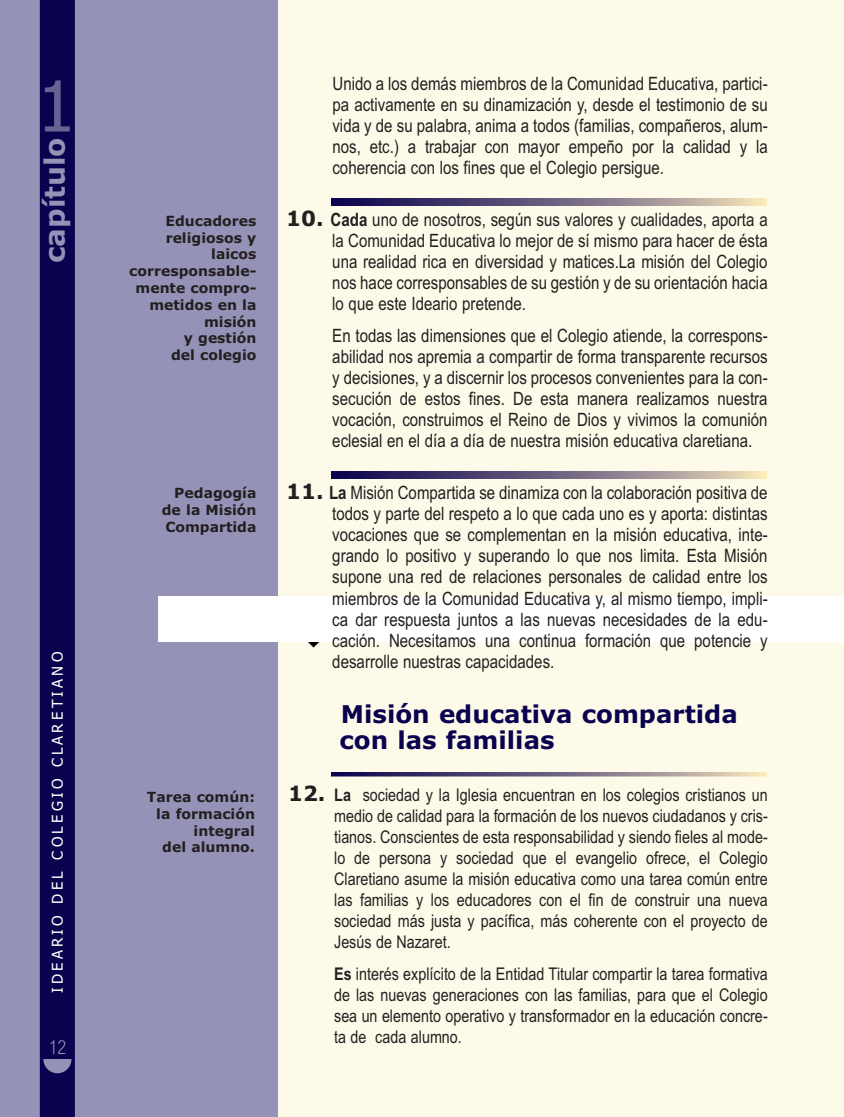
<style>
.page{position:relative;width:844px;height:1117px;background:#fff}
.page>*{position:absolute;margin:0;border:0;box-sizing:border-box;transform-origin:0 0}
.t1{font:70px "Tahoma";color:#666292}
.t2{font:700 28px "Verdana";color:#9592b7}
.t3{font:700 24.5px/26.2px "Verdana";color:#0a024e}
.t4{font:300 condensed 19.25px "Arial";color:#9592b7}
.t5{font:18.38px/21px "Arial Narrow";color:#231f20;text-align:justify}
.t6{font:17.5px/21px "Arial Narrow";color:#231f20;text-align:justify}
.t7{font:14.88px "Tahoma";letter-spacing:.22em;color:#fff}
.t8{font:700 14px/16.8px "Verdana";color:#231f20;text-align:right}
.s1{font-family:"Verdana";font-weight:700;font-size:21px}
.s2{font-weight:700}
</style>
<div class="page">
<div style="left:0;top:0;width:843px;height:1116px;background:#9592b7"></div>
<div style="left:40px;top:0;width:35px;height:1116px;background:#0a024e"></div>
<div style="left:43px;top:1044px;width:28px;height:28px;background:#9592b7;border-radius:50%"></div>
<div style="left:42px;top:1044px;width:31px;height:14px;background:#0a024e"></div>
<div style="left:278px;top:0;width:565px;height:1116px;background:#fefae9"></div>
<div style="left:158px;top:596px;width:685px;height:45px;background:#fff"></div>
<svg style="left:331px;top:772px;width:436px;height:5px;background:#80758b"></svg>
<svg style="left:331px;top:471px;width:436px;height:7px;background:#726781"></svg>
<svg style="left:331px;top:198px;width:436px;height:7px;background:#726781"></svg>
<svg style="left:306px;top:641px;width:20px;height:1px"></svg>
<h1 class="t1" style="left:37px;top:66px;width:40px">1</h1>
<h2 class="t2" style="left:39px;top:263px;width:127px;rotate:-90deg">capítulo</h2>
<p class="t7" style="left:49px;top:992px;width:342px;rotate:-90deg">IDEARIO DEL COLEGIO CLARETIANO</p>
<p class="t4" style="left:49px;top:1035px;width:19px">12</p>
<p class="t8" style="left:129px;top:212px;width:129px">Educadores religiosos y laicos corresponsable&shy;mente compro&shy;metidos en la misión<br>y gestión<br>del colegio</p>
<p class="t8" style="left:162px;top:484px;width:96px;text-align:justify;text-indent:12px">Pedagogía de la Misión Compartida</p>
<p class="t5" style="left:332px;top:73px;width:437px">Unido a los demás miembros de la Comunidad Educativa, partici&shy;pa activamente en su dinamización y, desde el testimonio de su vida y de su palabra, anima a todos (familias, compañeros, alum&shy;nos, etc.) a trabajar con mayor empeño por la calidad y la coherencia con los fines que el Colegio persigue.</p>
<p class="t5" style="left:332px;top:209px;width:437px;text-indent:-46px"><span class="s1">10.</span> <span class="s2">Cada</span> uno de nosotros, según sus valores y cualidades, aporta a la Comunidad Educativa lo mejor de sí mismo para hacer de ésta una realidad rica en diversidad y matices.La misión del Colegio nos hace corresponsables de su gestión y de su orientación hacia lo que este Ideario pretende.</p>
<p class="t5" style="left:332px;top:325px;width:437px">En todas las dimensiones que el Colegio atiende, la correspons&shy;abilidad nos apremia a compartir de forma transparente recursos y decisiones, y a discernir los procesos convenientes para la con&shy;secución de estos fines. De esta manera realizamos nuestra vocación, construimos el Reino de Dios y vivimos la comunión eclesial en el día a día de nuestra misión educativa claretiana.</p>
<p class="t5" style="left:332px;top:482px;width:437px;text-indent:-46px"><span class="s1">11.</span> <span class="s2">La</span> Misión Compartida se dinamiza con la colaboración positiva de todos y parte del respeto a lo que cada uno es y aporta: distintas vocaciones que se complementan en la misión educativa, inte&shy;grando lo positivo y superando lo que nos limita. Esta Misión supone una red de relaciones personales de calidad entre los miembros de la Comunidad Educativa y, al mismo tiempo, impli&shy;ca dar respuesta juntos a las nuevas necesidades de la edu&shy;cación. Necesitamos una continua formación que potencie y desarrolle nuestras capacidades.</p>
<h3 class="t3" style="left:339px;top:701px;width:400px">Misión educativa compartida con las familias</h3>
<p class="t8" style="left:147px;top:788px;width:110px">Tarea común: la formación integral<br>del alumno.</p>
<p class="t6" style="left:334px;top:784px;width:435px;text-indent:-46px"><span class="s1">12.</span> <span class="s2">La</span> sociedad y la Iglesia encuentran en los colegios cristianos un medio de calidad para la formación de los nuevos ciudadanos y cris&shy;tianos. Conscientes de esta responsabilidad y siendo fieles al mode&shy;lo de persona y sociedad que el evangelio ofrece, el Colegio Claretiano asume la misión educativa como una tarea común entre las familias y los educadores con el fin de construir una nueva sociedad más justa y pacífica, más coherente con el proyecto de Jesús de Nazaret.</p>
<p class="t6" style="left:334px;top:962px;width:435px"><span class="s2">Es</span> interés explícito de la Entidad Titular compartir la tarea formativa de las nuevas generaciones con las familias, para que el Colegio sea un elemento operativo y transformador en la educación concre&shy;ta de cada alumno.</p>
</div>
